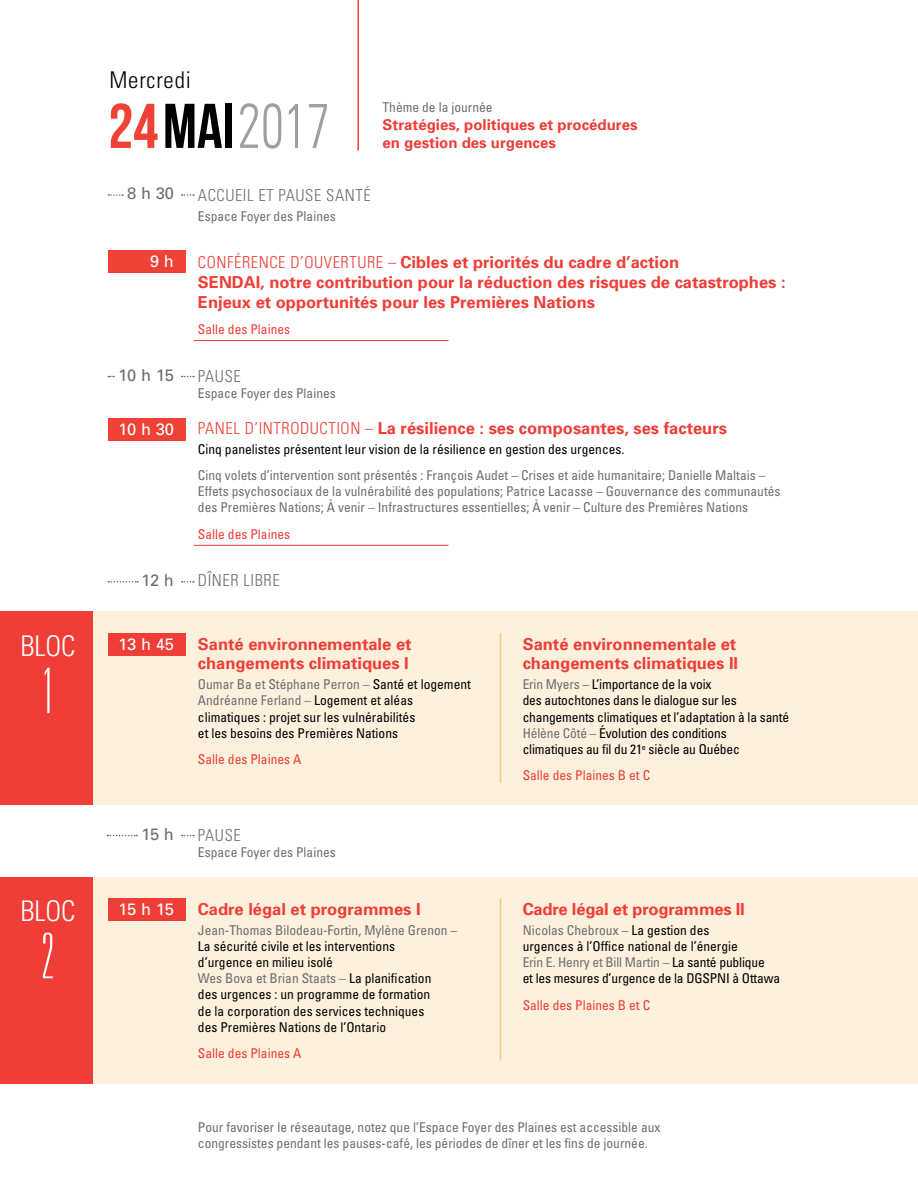
<style>
.page{position:relative;width:918px;height:1188px;background:#fff}
.page>*{position:absolute;margin:0;border:0;box-sizing:border-box;transform-origin:0 0}
.t1{font:300 condensed 63px "Univers";color:#9d9fa2;scale:.8 1}
.t2{font:100 ultra-condensed 63px "Univers";color:#fff}
.t3{font:300 condensed 28.5px "Univers";color:#fff}
.t4{font:300 condensed 23.1px "Univers";letter-spacing:.035em;color:#000}
.t5{font:700 16.5px/19.8px "Univers";color:#ef3e37}
.t6{font:300 condensed 16.5px "Univers";letter-spacing:.035em;color:#6d6e71}
.t7{font:16.5px "Univers";color:#fff}
.t8{font:16.5px "Univers";color:#6d6e71}
.t9{font:700 15px/18px "Univers";color:#ef3e37}
.t10{font:condensed 13.5px/16.2px "Univers";color:#000}
.t11{font:condensed 13.5px/16.2px "Univers";color:#6d6e71}
.t12{font:condensed 13.5px "Univers";color:#ef3e37}
.s1{font-family:"Bebas Neue";font-weight:400;font-stretch:normal;color:#ef4136}
.s2{font-family:"Bebas Neue";font-weight:400;font-stretch:normal;color:#000}
.s3{font-weight:300;font-stretch:condensed}
.s4{color:#6d6e71}
</style>
<div class="page">
<hr style="left:357px;top:0;width:2px;height:151px;background:#ef4136">
<svg style="left:182px;top:835px;width:12px;height:1px"></svg>
<svg style="left:108px;top:835px;width:29px;height:1px"></svg>
<div style="left:108px;top:250px;width:78px;height:22px;background:#ef4136"></div>
<div style="left:108px;top:418px;width:78px;height:22px;background:#ef4136"></div>
<svg style="left:182px;top:376px;width:12px;height:1px"></svg>
<svg style="left:182px;top:194px;width:12px;height:2px"></svg>
<svg style="left:108px;top:194px;width:15px;height:2px"></svg>
<svg style="left:182px;top:581px;width:12px;height:2px"></svg>
<svg style="left:108px;top:581px;width:30px;height:2px"></svg>
<hr style="left:194px;top:340px;width:255px;height:1px;background:#ef3e37">
<hr style="left:194px;top:545px;width:255px;height:1px;background:#ef3e37">
<div style="left:0;top:612px;width:918px;height:193px;background:#fdf0dd"></div>
<div style="left:0;top:612px;width:92px;height:193px;background:#ef3e37"></div>
<div style="left:108px;top:633px;width:78px;height:22px;background:#ef3e37"></div>
<hr style="left:500px;top:633px;width:1px;height:150px;background:#f4a11e">
<div style="left:0;top:877px;width:918px;height:206px;background:#fdf0dd"></div>
<div style="left:0;top:877px;width:92px;height:206px;background:#ef3e37"></div>
<div style="left:108px;top:898px;width:78px;height:22px;background:#ef3e37"></div>
<hr style="left:500px;top:898px;width:1px;height:163px;background:#f4a11e">
<h3 class="t4" style="left:110px;top:66px;width:83px">MERCREDI</h3>
<h1 class="t1" style="left:108px;top:88px;width:278px"><span class="s1">24</span> <span class="s2">MAI</span> 2017</h1>
<p class="t11" style="left:382px;top:98px;width:112px">Thème de la journée</p>
<p class="t9" style="left:382px;top:115px;width:257px">Stratégies, politiques et procédures en gestion des urgences</p>
<p class="t8" style="left:127px;top:183px;width:48px">8 h 30</p>
<p class="t7" style="left:150px;top:251px;width:25px">9 h</p>
<p class="t8" style="left:118px;top:365px;width:57px">10 h 15</p>
<p class="t7" style="left:118px;top:419px;width:57px">10 h 30</p>
<p class="t8" style="left:141px;top:570px;width:35px">12 h</p>
<h2 class="t3" style="left:20px;top:628px;width:53px">BLOC</h2>
<p class="t7" style="left:118px;top:634px;width:57px">13 h 45</p>
<h1 class="t2" style="left:41px;top:659px;width:16px">1</h1>
<p class="t6" style="left:198px;top:185px;width:10px">ACCUE</p>
<p class="t6" style="left:243px;top:185px;width:129px">IL ET PAUSE SANTÉ</p>
<p class="t11" style="left:198px;top:207px;width:139px">Espace Foyer des Plaines</p>
<p class="t5" style="left:198px;top:252px;width:589px"><span class="s3">CONFÉRENCE D ’OUVERTU RE –</span> Cibles et priorités du cadre d’action<br>SENDAI, notre contribution pour la réduction des risques de catastrophes :<br>Enjeux et opportunités pour les Premières Nations</p>
<p class="t12" style="left:198px;top:321px;width:94px">Salle des Plaines</p>
<p class="t6" style="left:198px;top:366px;width:43px">PAUSE</p>
<p class="t11" style="left:198px;top:384px;width:139px">Espace Foyer des Plaines</p>
<p class="t5" style="left:198px;top:417px;width:531px"><span class="s3">PANEL D ’INTRODUCTION –</span> La résilience : ses composantes, ses facteurs</p>
<p class="t10" style="left:198px;top:440px;width:428px">Cinq panelistes présentent leur vision de la résilience en gestion des urgences.</p>
<p class="t11" style="left:198px;top:467px;width:584px">Cinq volets d’intervention sont présentés : François Audet – Crises et aide humanitaire; Danielle Maltais –<br>Effets psychosociaux de la vulnérabilité des populations; Patrice Lacasse – Gouvernance des communautés des Premières Nations; À venir – Infrastructures essentielles; À venir – Culture des Premières Nations</p>
<p class="t12" style="left:198px;top:525px;width:94px">Salle des Plaines</p>
<p class="t6" style="left:198px;top:570px;width:82px">DÎNER LIBRE</p>
<p class="t5" style="left:198px;top:633px;width:215px">Santé environnementale et changements climatiques I</p>
<p class="t10" style="left:198px;top:676px;width:274px"><span class="s4">Oumar Ba et Stéphane Perron –</span> Santé et logement <span class="s4">Andréanne Ferland –</span> Logement et aléas climatiques : projet sur les vulnérabilités<br>et les besoins des Premières Nations</p>
<p class="t12" style="left:198px;top:751px;width:105px">Salle des Plaines A</p>
<p class="t5" style="left:523px;top:633px;width:217px">Santé environnementale et changements climatiques II</p>
<p class="t10" style="left:523px;top:676px;width:268px"><span class="s4">Erin Myers –</span> L’importance de la voix<br>des autochtones dans le dialogue sur les changements climatiques et l’adaptation à la santé <span class="s4">Hélène Côté –</span> Évolution des conditions climatiques au fil du 21<sup>e</sup> siècle au Québec</p>
<p class="t12" style="left:523px;top:767px;width:129px">Salle des Plaines B et C</p>
<p class="t8" style="left:141px;top:824px;width:35px">15 h</p>
<p class="t6" style="left:198px;top:825px;width:43px">PAUSE</p>
<p class="t11" style="left:198px;top:844px;width:139px">Espace Foyer des Plaines</p>
<h2 class="t3" style="left:20px;top:893px;width:53px">BLOC</h2>
<p class="t7" style="left:118px;top:899px;width:57px">15 h 15</p>
<h1 class="t2" style="left:41px;top:924px;width:16px">2</h1>
<p class="t5" style="left:198px;top:898px;width:224px">Cadre légal et programmes I</p>
<p class="t11" style="left:198px;top:921px;width:261px">Jean-Thomas Bilodeau-Fortin, Mylène Grenon –</p>
<p class="t10" style="left:198px;top:938px;width:235px">La sécurité civile et les interventions d’urgence en milieu isolé<br><span class="s4">Wes Bova et Brian Staats –</span> La planification des urgences : un programme de formation de la corporation des services techniques des Premières Nations de l’Ontario</p>
<p class="t12" style="left:198px;top:1045px;width:105px">Salle des Plaines A</p>
<p class="t5" style="left:523px;top:898px;width:224px">Cadre légal et programmes II</p>
<p class="t10" style="left:523px;top:921px;width:259px"><span class="s4">Nicolas Chebroux –</span> La gestion des<br>urgences à l’Office national de l’énergie<br><span class="s4">Erin E. Henry et Bill Martin –</span> La santé publique<br>et les mesures d’urgence de la DGSPNI à Ottawa</p>
<p class="t12" style="left:523px;top:996px;width:129px">Salle des Plaines B et C</p>
<p class="t11" style="left:198px;top:1119px;width:464px">Pour favoriser le réseautage, notez que l’Espace Foyer des Plaines est accessible aux congressistes pendant les pauses-café, les périodes de dîner et les fins de journée.</p>
</div>
